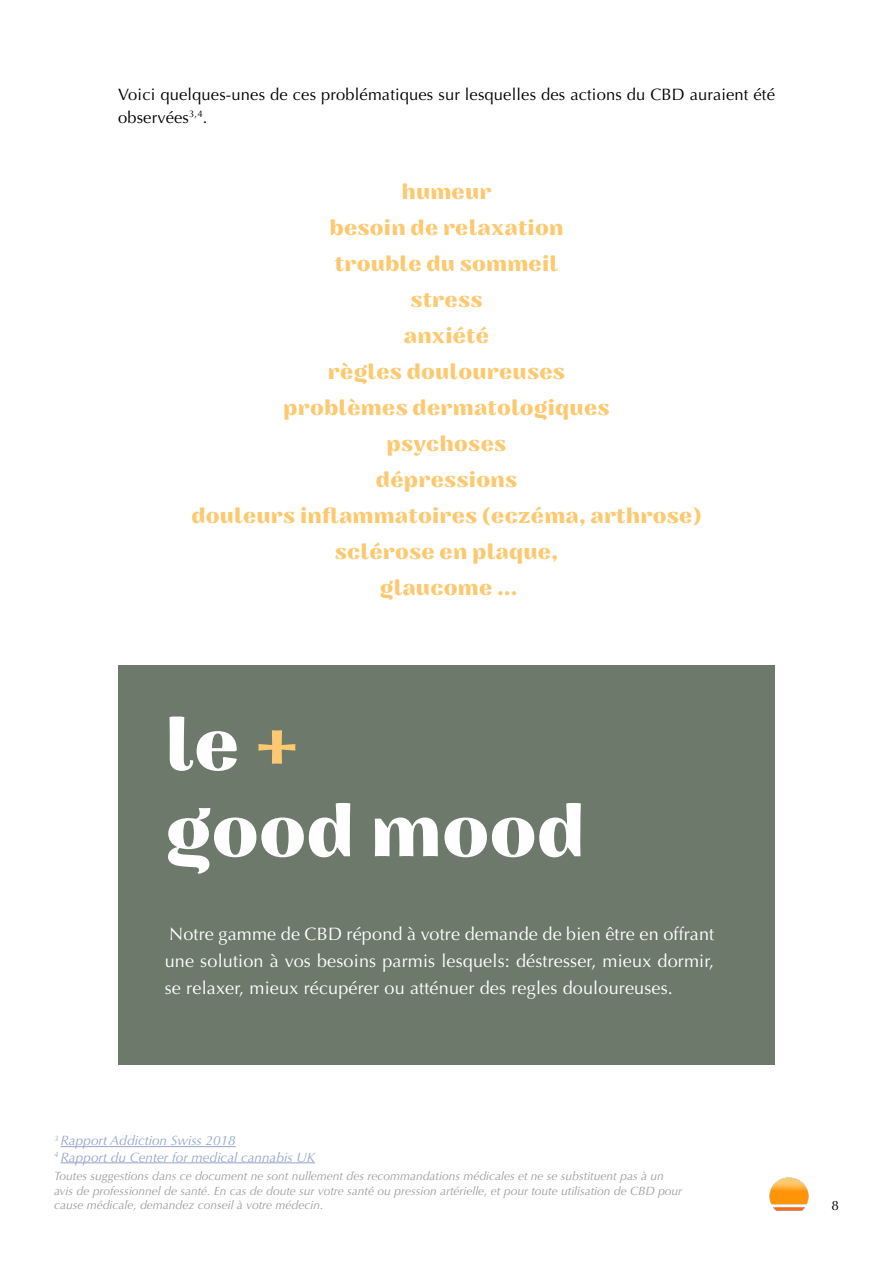
<style>
.page{position:relative;width:893px;height:1263px;background:#fff}
.page>*{position:absolute;margin:0;border:0;box-sizing:border-box;transform-origin:0 0}
.t1{font:700 72px/86.4px "Nazare";color:#fff}
.t2{font:700 21px/36px "Nazare";letter-spacing:.01em;color:#fdc970;text-align:center}
.t3{font:18px/27px "Optima";letter-spacing:.01em;color:#fff;text-align:justify}
.t4{font:16.5px/22.5px "Optima";letter-spacing:.01em;color:#000}
.t5{font:italic 13.5px/16.2px "Optima";color:#95a4cd}
.t6{font:13.5px "Optima";color:#000}
.t7{font:italic 12px/14.4px "Optima";color:#9d9d9c}
.s1{color:#fdc970}
</style>
<div class="page">
<hr style="left:61px;top:1146px;width:175px;height:1px;background:#95a4cd">
<hr style="left:61px;top:1162px;width:254px;height:1px;background:#95a4cd">
<img style="left:769px;top:1177px;width:40px;height:34px">
<div style="left:118px;top:665px;width:657px;height:400px;background:#6c796b"></div>
<h3 class="t4" style="left:118px;top:84px;width:658px">Voici quelques-unes de ces problématiques sur lesquelles des actions du CBD auraient été observées<sup>3,4</sup>.</h3>
<h2 class="t2" style="left:191px;top:174px;width:512px">humeur<br>besoin de relaxation<br>trouble du sommeil<br>stress<br>anxiété<br>règles douloureuses<br>problèmes dermatologiques<br>psychoses<br>dépressions<br>douleurs inflammatoires (eczéma, arthrose) sclérose en plaque,<br>glaucome ...</h2>
<h1 class="t1" style="left:165px;top:703px;width:422px">le <span class="s1">+<br></span>good mood</h1>
<h3 class="t3" style="left:165px;top:920px;width:551px">Notre gamme de CBD répond à votre demande de bien être en offrant une solution à vos besoins parmis lesquels: déstresser, mieux dormir, se relaxer, mieux récupérer ou atténuer des regles douloureuses.</h3>
<p class="t5" style="left:54px;top:1133px;width:263px"><sup>3</sup> Rapport Addiction Swiss 2018<br><sup>4</sup> Rapport du Center for medical cannabis UK</p>
<p class="t7" style="left:54px;top:1169px;width:630px">Toutes suggestions dans ce document ne sont nullement des recommandations médicales et ne se substituent pas à un avis de professionnel de santé. En cas de doute sur votre santé ou pression artérielle, et pour toute utilisation de CBD pour cause médicale, demandez conseil à votre médecin.</p>
<p class="t6" style="left:831px;top:1197px;width:9px">8</p>
</div>
